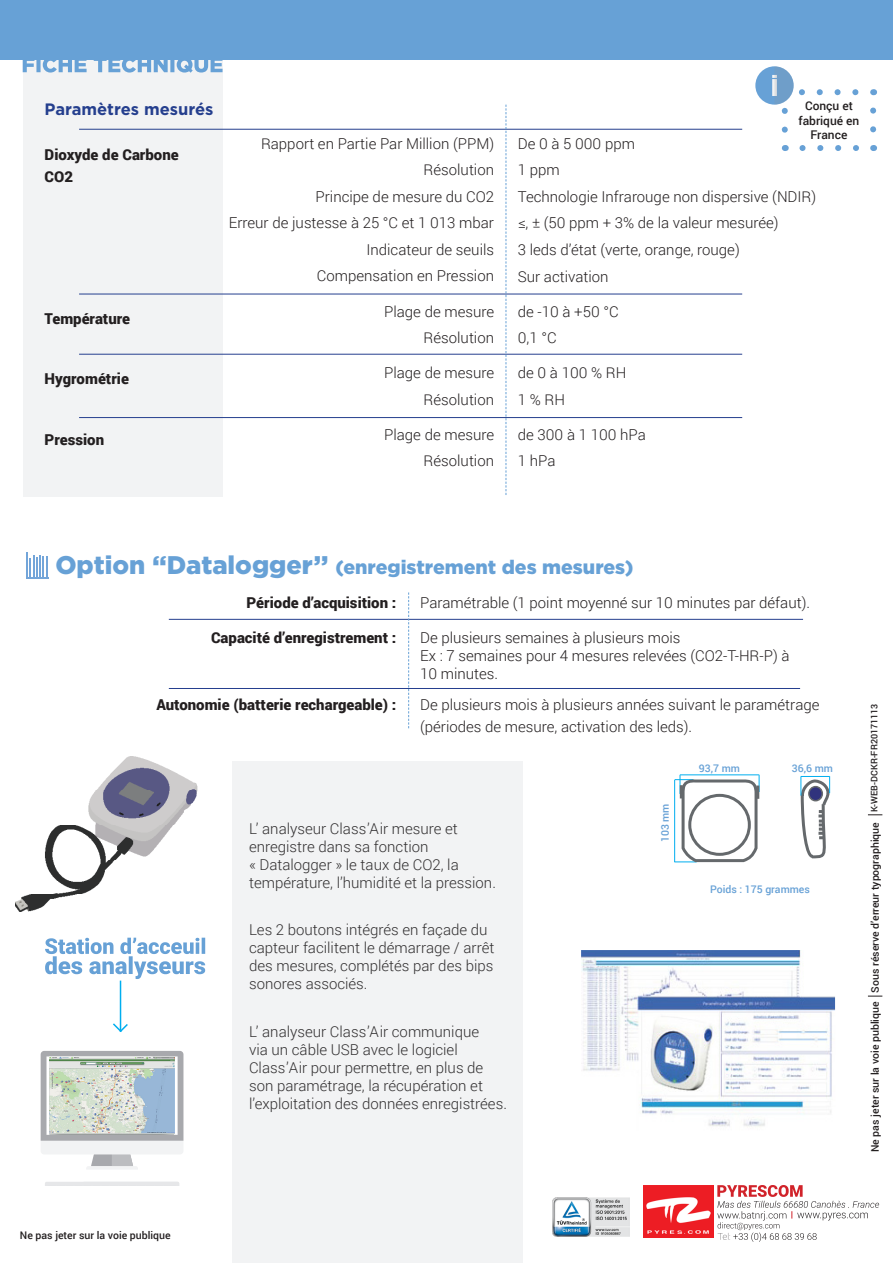
<style>
.page{position:relative;width:893px;height:1263px;background:#fff}
.page>*{position:absolute;margin:0;border:0;box-sizing:border-box;transform-origin:0 0}
.t1{font:900 19.5px "Gotham";color:#67a1d6}
.t2{font:700 16.5px "Gotham";color:#253f8e}
.t3{font:300 15px/18px "Roboto";color:#231f20}
.t4{font:300 15px/18px "Roboto";color:#312f30}
.t5{font:900 15px/21.6px "Roboto";color:#231f20}
.t6{font:500 12px/14.4px "Roboto";color:#231f20;text-align:center}
.t7{font:500 10.5px "Roboto";color:#231f20}
.t8{font:500 10.5px "Roboto";color:#67a1d6}
.t9{font:500 9px "Roboto";color:#231f20}
.s1{font-size:25.5px}
</style>
<div class="page">
<div style="left:233px;top:761px;width:290px;height:502px;background:#f2f3f4"></div>
<div style="left:0;top:0;width:893px;height:60px;background:#67a1d6"></div>
<div style="left:23px;top:60px;width:200px;height:436px;background:#f2f3f4"></div>
<svg style="left:26px;top:552px;width:22px;height:27px"></svg>
<hr style="left:79px;top:294px;width:663px;height:1px;background:#253f8e">
<hr style="left:79px;top:129px;width:663px;height:1px;background:#253f8e">
<hr style="left:79px;top:354px;width:663px;height:1px;background:#253f8e">
<hr style="left:79px;top:417px;width:663px;height:1px;background:#253f8e">
<hr style="left:169px;top:619px;width:634px;height:1px;background:#253f8e">
<hr style="left:169px;top:688px;width:631px;height:1px;background:#253f8e">
<svg style="left:506px;top:105px;width:1px;height:390px"></svg>
<svg style="left:408px;top:592px;width:1px;height:136px"></svg>
<img style="left:15px;top:756px;width:183px;height:156px">
<svg style="left:45px;top:1182px;width:134px;height:3px"></svg>
<svg style="left:41px;top:1051px;width:142px;height:118px"></svg>
<img style="left:50px;top:1056px;width:125px;height:79px">
<svg style="left:23px;top:60px;width:200px;height:13px"></svg>
<svg style="left:45px;top:938px;width:160px;height:41px"></svg>
<hr style="left:120px;top:980px;width:1px;height:52px;background:#00aeef">
<svg style="left:113px;top:1022px;width:15px;height:10px"></svg>
<img style="left:581px;top:950px;width:254px;height:177px">
<img style="left:644px;top:1185px;width:69px;height:52px">
<svg style="left:800px;top:776px;width:31px;height:83px"></svg>
<svg style="left:674px;top:775px;width:86px;height:88px"></svg>
<hr style="left:680px;top:775px;width:79px;height:1px;background:#00aeef">
<hr style="left:674px;top:780px;width:1px;height:82px;background:#00aeef">
<svg style="left:717px;top:1185px;width:162px;height:57px"></svg>
<img style="left:553px;top:1197px;width:76px;height:39px">
<svg style="left:782px;top:111px;width:6px;height:22px"></svg>
<svg style="left:802px;top:145px;width:57px;height:6px"></svg>
<svg style="left:870px;top:107px;width:6px;height:22px"></svg>
<div style="left:755px;top:66px;width:39px;height:39px;background:#67a1d6;border-radius:50%"></div>
<svg style="left:772px;top:66px;width:83px;height:39px"></svg>
<svg style="left:868px;top:996px;width:14px;height:1px"></svg>
<svg style="left:868px;top:814px;width:14px;height:1px"></svg>
<p class="t2" style="left:45px;top:98px;width:170px">Paramètres mesurés</p>
<p class="t5" style="left:45px;top:144px;width:136px">Dioxyde de Carbone<br>CO2</p>
<p class="t5" style="left:45px;top:307px;width:87px">Température</p>
<p class="t5" style="left:45px;top:367px;width:86px">Hygrométrie</p>
<p class="t5" style="left:45px;top:428px;width:61px">Pression</p>
<p class="t3" style="left:261px;top:134px;width:235px">Rapport en Partie Par Million (PPM)</p>
<p class="t3" style="left:424px;top:160px;width:72px">Résolution</p>
<p class="t3" style="left:316px;top:187px;width:180px">Principe de mesure du CO2</p>
<p class="t3" style="left:229px;top:213px;width:267px">Erreur de justesse à 25 °C et 1 013 mbar</p>
<p class="t3" style="left:366px;top:240px;width:129px">Indicateur de seuils</p>
<p class="t3" style="left:317px;top:267px;width:179px">Compensation en Pression</p>
<p class="t3" style="left:384px;top:302px;width:111px">Plage de mesure</p>
<p class="t3" style="left:424px;top:328px;width:72px">Résolution</p>
<p class="t3" style="left:384px;top:363px;width:111px">Plage de mesure</p>
<p class="t3" style="left:424px;top:390px;width:72px">Résolution</p>
<p class="t3" style="left:384px;top:425px;width:111px">Plage de mesure</p>
<p class="t3" style="left:424px;top:451px;width:72px">Résolution</p>
<p class="t6" style="left:798px;top:98px;width:62px">Conçu et fabriqué en<br>France</p>
<p class="t3" style="left:518px;top:134px;width:119px">De 0 à 5 000 ppm</p>
<p class="t3" style="left:518px;top:160px;width:43px">1 ppm</p>
<p class="t3" style="left:518px;top:187px;width:300px">Technologie Infrarouge non dispersive (NDIR)</p>
<p class="t3" style="left:518px;top:213px;width:262px">≤, ± (50 ppm + 3% de la valeur mesurée)</p>
<p class="t3" style="left:518px;top:240px;width:223px">3 leds d’état (verte, orange, rouge)</p>
<p class="t3" style="left:518px;top:267px;width:92px">Sur activation</p>
<p class="t3" style="left:518px;top:302px;width:102px">de -10 à +50 °C</p>
<p class="t3" style="left:518px;top:328px;width:40px">0,1 °C</p>
<p class="t3" style="left:518px;top:363px;width:110px">de 0 à 100 % RH</p>
<p class="t3" style="left:518px;top:390px;width:49px">1 % RH</p>
<p class="t3" style="left:518px;top:425px;width:129px">de 300 à 1 100 hPa</p>
<p class="t3" style="left:518px;top:451px;width:39px">1 hPa</p>
<p class="t1" style="left:55px;top:553px;width:580px"><span class="s1">Option ‘‘Datalogger’’</span> (enregistrement des mesures)</p>
<p class="t5" style="left:247px;top:591px;width:151px">Période d’acquisition :</p>
<p class="t5" style="left:211px;top:626px;width:187px">Capacité d’enregistrement :</p>
<p class="t5" style="left:156px;top:693px;width:242px">Autonomie (batterie rechargeable) :</p>
<p class="t3" style="left:420px;top:593px;width:391px">Paramétrable (1 point moyenné sur 10 minutes par défaut).</p>
<p class="t3" style="left:420px;top:628px;width:371px">De plusieurs semaines à plusieurs mois<br>Ex : 7 semaines pour 4 mesures relevées (CO2-T-HR-P) à<br>10 minutes.</p>
<p class="t3" style="left:420px;top:693px;width:401px;line-height:21.6px">De plusieurs mois à plusieurs années suivant le paramétrage (périodes de mesure, activation des leds).</p>
<p class="t8" style="left:699px;top:761px;width:43px">93,7 mm</p>
<p class="t8" style="left:792px;top:761px;width:43px">36,6 mm</p>
<p class="t7" style="left:20px;top:1227px;width:152px">Ne pas jeter sur la voie publique</p>
<p class="t4" style="left:249px;top:819px;width:248px">L’ analyseur Class’Air mesure et enregistre dans sa fonction<br>« Datalogger » le taux de CO2, la température, l’humidité et la pression.</p>
<p class="t4" style="left:249px;top:920px;width:247px">Les 2 boutons intégrés en façade du capteur facilitent le démarrage / arrêt des mesures, complétés par des bips sonores associés.</p>
<p class="t4" style="left:249px;top:1022px;width:259px">L’ analyseur Class’Air communique<br>via un câble USB avec le logiciel Class’Air pour permettre, en plus de son paramétrage, la récupération et l’exploitation des données enregistrées.</p>
<p class="t8" style="left:658px;top:842px;width:40px;rotate:-90deg">103 mm</p>
<p class="t8" style="left:710px;top:882px;width:101px">Poids : 175 grammes</p>
<p class="t9" style="left:868px;top:812px;width:110px;rotate:-90deg">K-WEB-DCKR-FR20171113</p>
<p class="t7" style="left:868px;top:993px;width:172px;rotate:-90deg">Sous réserve d’erreur typographique</p>
<p class="t7" style="left:868px;top:1152px;width:152px;rotate:-90deg">Ne pas jeter sur la voie publique</p>
</div>
